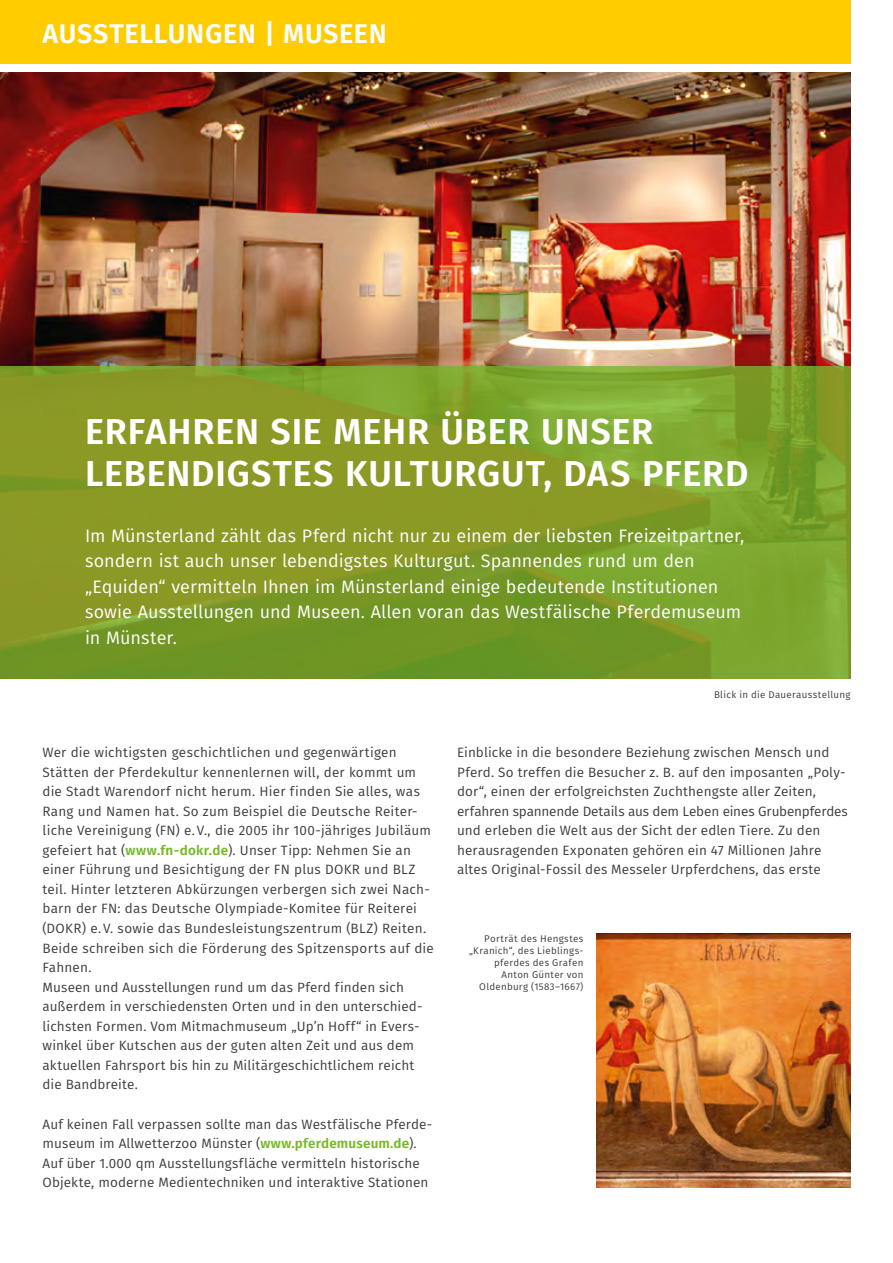
<style>
.page{position:relative;width:893px;height:1263px;background:#fff}
.page>*{position:absolute;margin:0;border:0;box-sizing:border-box;transform-origin:0 0}
.Head_Green_Versal_24{font:600 36px/42px "Fira Sans";letter-spacing:.02em;color:#fff}
.Balkenhead_links{font:600 27px "Fira Sans";letter-spacing:.02em;color:#fff}
.Einführungstext{font:18px/25.5px "Fira Sans";letter-spacing:.005em;color:#fff}
.body_Fira{font:13.5px/19.5px "Fira Sans";letter-spacing:.01em;color:#3c3c3b}
.BU_Fira{font:9.75px/12px "Fira Sans";letter-spacing:.03em;color:#3c3c3b;text-align:right}
.s1{font-weight:600;color:#76b82a}
</style>
<div class="page">
<div style="left:0;top:0;width:850px;height:64px;background:#fc0"></div>
<img style="left:0;top:72px;width:850px;height:294px">
<svg style="left:0;top:366px;width:850px;height:313px;background:#809c28"></svg>
<img style="left:596px;top:933px;width:254px;height:254px">
<p class="Balkenhead_links" style="left:43px;top:12px;width:346px">AUSSTELLUNGEN | MUSEEN</p>
<p class="Head_Green_Versal_24" style="left:85px;top:408px;width:665px">ERFAHREN SIE MEHR ÜBER UNSER<br>LEBENDIGSTES KULTURGUT, DAS PFERD</p>
<p class="Einführungstext" style="left:85px;top:522px;width:661px">Im Münsterland zählt das Pferd nicht nur zu einem der liebsten Freizeitpartner, sondern ist auch unser lebendigstes Kulturgut. Spannendes rund um den „Equiden“ vermitteln Ihnen im Münsterland einige bedeutende Institutionen sowie Ausstellungen und Museen. Allen voran das Westfälische Pferdemuseum in Münster.</p>
<p class="body_Fira" style="left:43px;top:742px;width:393px">Wer die wichtigsten geschichtlichen und gegenwärtigen Stätten der Pferdekultur kennenlernen will, der kommt um die Stadt Warendorf nicht herum. Hier finden Sie alles, was Rang und Namen hat. So zum Beispiel die Deutsche Reiter&shy;liche Vereinigung (FN) e. V., die 2005 ihr 100-jähriges Jubiläum gefeiert hat (<span class="s1">www.fn-dokr.de</span>). Unser Tipp: Nehmen Sie an einer Führung und Besichtigung der FN plus DOKR und BLZ teil. Hinter letzteren Abkürzungen verbergen sich zwei Nach&shy;barn der FN: das Deutsche Olympiade-Komitee für Reiterei (DOKR) e. V. sowie das Bundesleistungszentrum (BLZ) Reiten.<br>Beide schreiben sich die Förderung des Spitzensports auf die Fahnen.</p>
<p class="body_Fira" style="left:43px;top:977px;width:381px">Museen und Ausstellungen rund um das Pferd finden sich außerdem in verschiedensten Orten und in den unterschied&shy;lichsten Formen. Vom Mitmachmuseum „Up’n Hoff“ in Evers&shy;winkel über Kutschen aus der guten alten Zeit und aus dem aktuellen Fahrsport bis hin zu Militärgeschichtlichem reicht die Bandbreite.</p>
<p class="body_Fira" style="left:43px;top:1114px;width:391px">Auf keinen Fall verpassen sollte man das Westfälische Pferde&shy;museum im Allwetterzoo Münster (<span class="s1">www.pferdemuseum.de</span>).<br>Auf über 1.000 qm Ausstellungsfläche vermitteln historische Objekte, moderne Medientechniken und interaktive Stationen</p>
<p class="BU_Fira" style="left:714px;top:689px;width:138px">Blick in die Dauerausstellung</p>
<p class="body_Fira" style="left:457px;top:742px;width:392px">Einblicke in die besondere Beziehung zwischen Mensch und Pferd. So treffen die Besucher z. B. auf den imposanten „Poly&shy;dor“, einen der erfolgreichsten Zuchthengste aller Zeiten, erfahren spannende Details aus dem Leben eines Grubenpferdes und erleben die Welt aus der Sicht der edlen Tiere. Zu den herausragenden Exponaten gehören ein 47 Millionen Jahre altes Original-Fossil des Messeler Urpferdchens, das erste</p>
<p class="BU_Fira" style="left:469px;top:932px;width:116px">Porträt des Hengstes „Kranich“, des Lieblings&shy;pferdes des Grafen<br>Anton Günter von<br>Oldenburg (1583–1667)</p>
</div>
